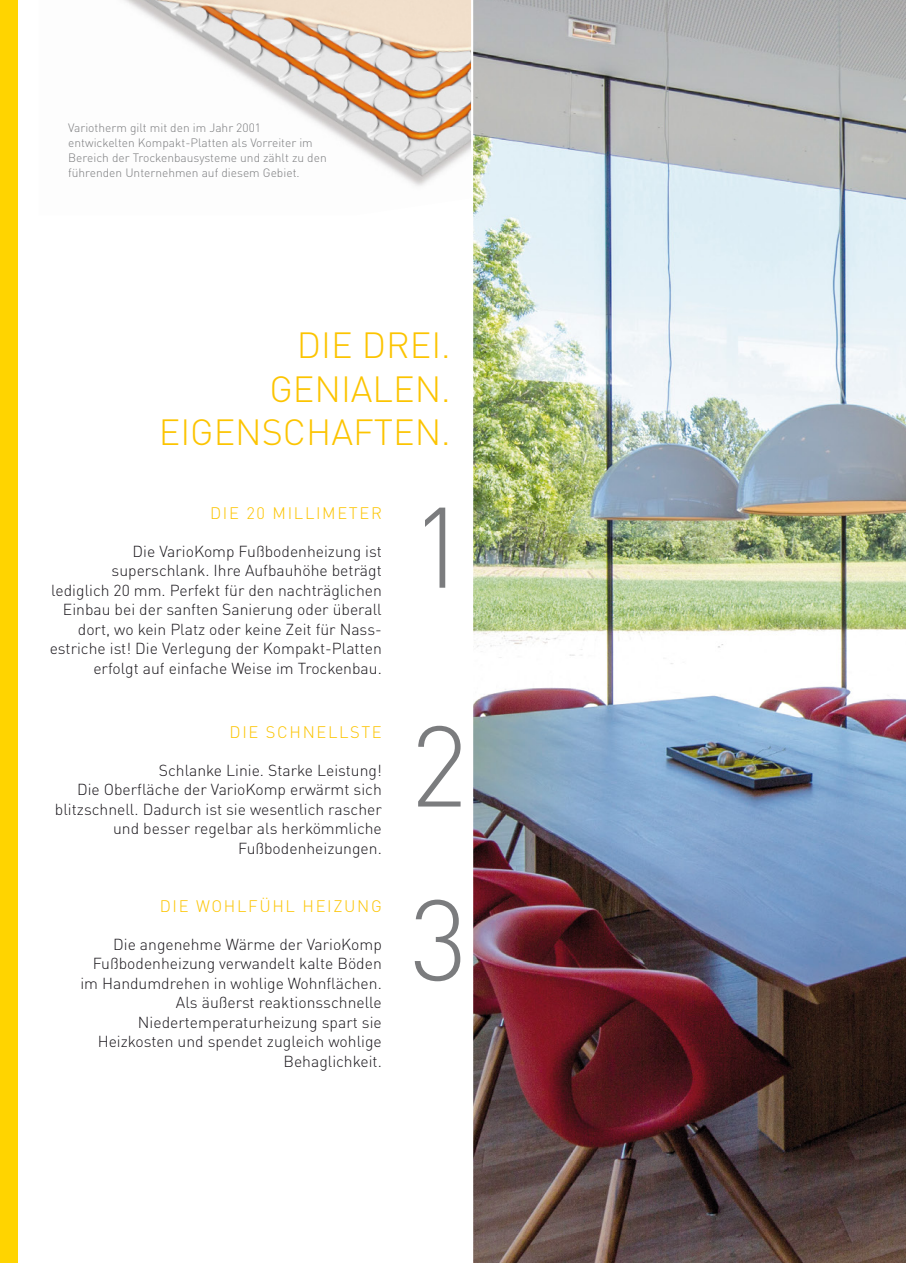
<style>
.page{position:relative;width:906px;height:1263px;background:#fff}
.page>*{position:absolute;margin:0;border:0;box-sizing:border-box;transform-origin:0 0}
.t1{font:300 112.5px/218.9px "DIN Pro";color:#7b7c7e}
.t2{font:300 36px/43.5px "DIN Pro";color:#fcc400;text-align:right}
.t3{font:300 16.5px "DIN Pro";letter-spacing:.1em;color:#fcc400}
.t4{font:300 15.75px/19.5px "DIN Pro";color:#1a171c;text-align:right}
.t5{font:300 12px/15px "DIN Pro";color:#7b7c7e}
</style>
<div class="page">
<img style="left:124px;top:0;width:347px;height:186px">
<img style="left:473px;top:0;width:433px;height:1263px">
<div style="left:0;top:0;width:17px;height:1263px;background:#ffd400"></div>
<p class="t5" style="left:68px;top:119px;width:260px">Variotherm gilt mit den im Jahr 2001 entwickelten Kompakt-Platten als Vorreiter im Bereich der Trockenbausysteme und zählt zu den führenden Unternehmen auf diesem Gebiet.</p>
<h2 class="t2" style="left:159px;top:320px;width:293px">DIE DREI.<br>GENIALEN.<br>EIGENSCHAFTEN.</h2>
<p class="t3" style="left:210px;top:501px;width:173px">DIE 20 MILLIMETER</p>
<p class="t4" style="left:50px;top:540px;width:334px">Die VarioKomp Fußbodenheizung ist superschlank. Ihre Aufbauhöhe beträgt lediglich 20 mm. Perfekt für den nachträglichen Einbau bei der sanften Sanierung oder überall dort, wo kein Platz oder keine Zeit für Nass&shy;estriche ist! Die Verlegung der Kompakt-Platten erfolgt auf einfache Weise im Trockenbau.</p>
<p class="t3" style="left:229px;top:719px;width:154px">DIE SCHNELLSTE</p>
<p class="t4" style="left:55px;top:759px;width:328px">Schlanke Linie. Starke Leistung!<br>Die Oberfläche der VarioKomp erwärmt sich blitzschnell. Dadurch ist sie wesentlich rascher und besser regelbar als herkömmliche Fußbodenheizungen.</p>
<p class="t3" style="left:160px;top:893px;width:224px">DIE WOHLFÜHL HEIZUNG</p>
<p class="t4" style="left:80px;top:933px;width:303px">Die angenehme Wärme der VarioKomp Fußbodenheizung verwandelt kalte Böden im Handumdrehen in wohlige Wohnflächen.<br>Als äußerst reaktionsschnelle Niedertemperaturheizung spart sie Heizkosten und spendet zugleich wohlige Behaglichkeit.</p>
<h1 class="t1" style="left:410px;top:428px;width:59px">1<br>2</h1>
<h1 class="t1" style="left:410px;top:821px;width:59px">3</h1>
</div>
